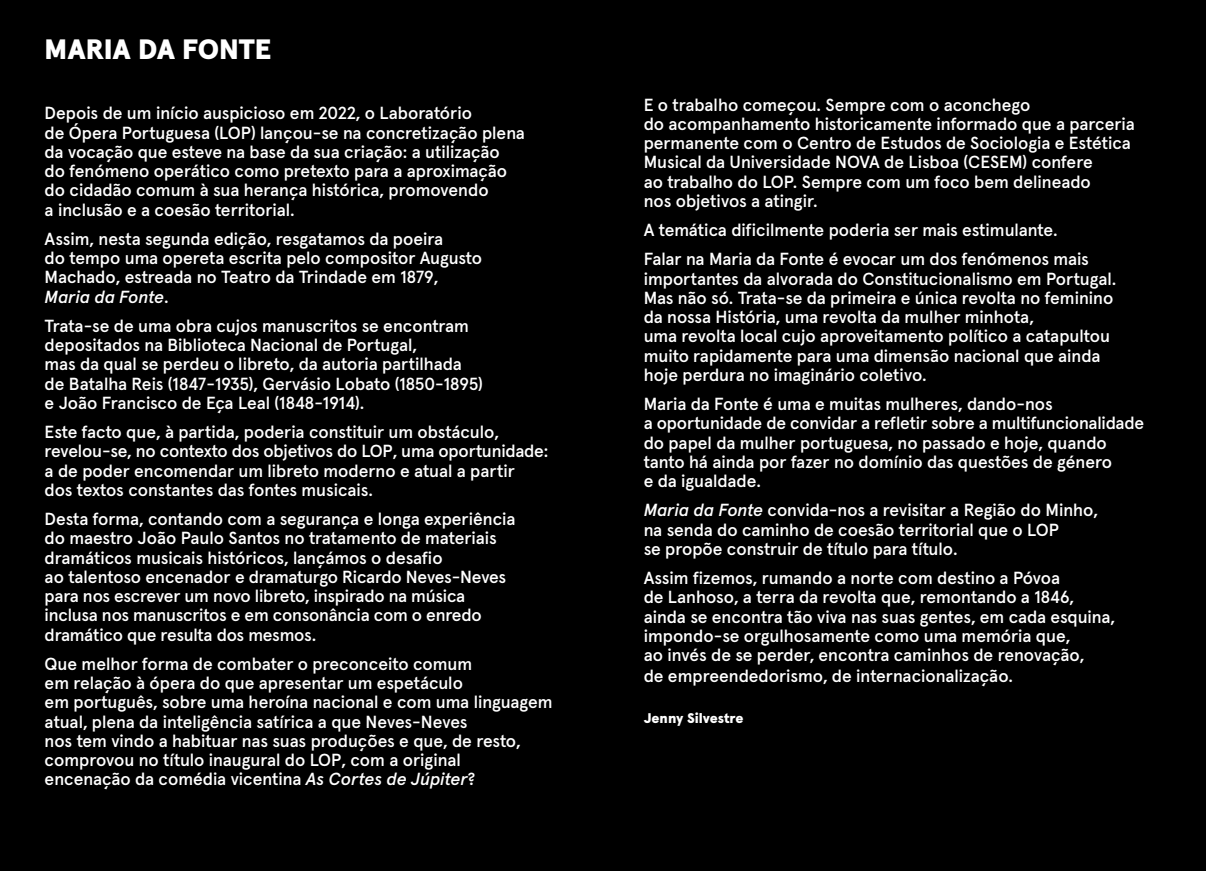
<style>
.page{position:relative;width:1206px;height:871px;background:#fff}
.page>*{position:absolute;margin:0;border:0;box-sizing:border-box;transform-origin:0 0}
.t1{font:900 28px "Apercu";letter-spacing:-.015em;color:#fff}
.t2{font:500 17.5px/19.2px "Apercu";color:#fff}
.t3{font:900 14px "Apercu";letter-spacing:-.005em;color:#fff}
.s1{font-style:italic}
</style>
<div class="page">
<div style="left:0;top:0;width:1205px;height:871px;background:#000"></div>
<h1 class="t1" style="left:45px;top:27px;width:228px">MARIA DA FONTE</h1>
<p class="t2" style="left:45px;top:102px;width:482px">Depois de um início auspicioso em 2022, o Laboratório<br>de Ópera Portuguesa (LOP) lançou-se na concretização plena da vocação que esteve na base da sua criação: a utilização<br>do fenómeno operático como pretexto para a aproximação do cidadão comum à sua herança histórica, promovendo<br>a inclusão e a coesão territorial.</p>
<p class="t2" style="left:45px;top:228px;width:439px">Assim, nesta segunda edição, resgatamos da poeira<br>do tempo uma opereta escrita pelo compositor Augusto Machado, estreada no Teatro da Trindade em 1879, <span class="s1">Maria da Fonte</span>.</p>
<p class="t2" style="left:45px;top:314px;width:439px">Trata-se de uma obra cujos manuscritos se encontram depositados na Biblioteca Nacional de Portugal,<br>mas da qual se perdeu o libreto, da autoria partilhada de Batalha Reis (1847-1935), Gervásio Lobato (1850-1895) e João Francisco de Eça Leal (1848-1914).</p>
<p class="t2" style="left:45px;top:421px;width:505px">Este facto que, à partida, poderia constituir um obstáculo, revelou-se, no contexto dos objetivos do LOP, uma oportunidade: a de poder encomendar um libreto moderno e atual a partir<br>dos textos constantes das fontes musicais.</p>
<p class="t2" style="left:45px;top:508px;width:472px">Desta forma, contando com a segurança e longa experiência do maestro João Paulo Santos no tratamento de materiais dramáticos musicais históricos, lançámos o desafio<br>ao talentoso encenador e dramaturgo Ricardo Neves-Neves para nos escrever um novo libreto, inspirado na música inclusa nos manuscritos e em consonância com o enredo dramático que resulta dos mesmos.</p>
<p class="t2" style="left:45px;top:652px;width:509px">Que melhor forma de combater o preconceito comum<br>em relação à ópera do que apresentar um espetáculo<br>em português, sobre uma heroína nacional e com uma linguagem atual, plena da inteligência satírica a que Neves-Neves<br>nos tem vindo a habituar nas suas produções e que, de resto, comprovou no título inaugural do LOP, com a original<br>encenação da comédia vicentina <span class="s1">As Cortes de Júpiter</span>?</p>
<p class="t2" style="left:643px;top:93px;width:492px">E o trabalho começou. Sempre com o aconchego<br>do acompanhamento historicamente informado que a parceria permanente com o Centro de Estudos de Sociologia e Estética Musical da Universidade NOVA de Lisboa (CESEM) confere<br>ao trabalho do LOP. Sempre com um foco bem delineado<br>nos objetivos a atingir.</p>
<p class="t2" style="left:643px;top:214px;width:447px;line-height:29.2px">A temática dificilmente poderia ser mais estimulante.<br>Falar na Maria da Fonte é evocar um dos fenómenos mais</p>
<p class="t2" style="left:643px;top:267px;width:474px">importantes da alvorada do Constitucionalismo em Portugal.<br>Mas não só. Trata-se da primeira e única revolta no feminino da nossa História, uma revolta da mulher minhota,<br>uma revolta local cujo aproveitamento político a catapultou muito rapidamente para uma dimensão nacional que ainda hoje perdura no imaginário coletivo.</p>
<p class="t2" style="left:643px;top:393px;width:502px">Maria da Fonte é uma e muitas mulheres, dando-nos<br>a oportunidade de convidar a refletir sobre a multifuncionalidade do papel da mulher portuguesa, no passado e hoje, quando tanto há ainda por fazer no domínio das questões de género<br>e da igualdade.</p>
<p class="t2" style="left:643px;top:499px;width:456px"><span class="s1">Maria da Fonte</span> convida-nos a revisitar a Região do Minho, na senda do caminho de coesão territorial que o LOP<br>se propõe construir de título para título.</p>
<p class="t2" style="left:643px;top:566px;width:473px">Assim fizemos, rumando a norte com destino a Póvoa<br>de Lanhoso, a terra da revolta que, remontando a 1846, ainda se encontra tão viva nas suas gentes, em cada esquina, impondo-se orgulhosamente como uma memória que,<br>ao invés de se perder, encontra caminhos de renovação,</p>
<p class="t2" style="left:643px;top:664px;width:371px">de empreendedorismo, de internacionalização.</p>
<p class="t3" style="left:643px;top:707px;width:101px">Jenny Silvestre</p>
</div>
